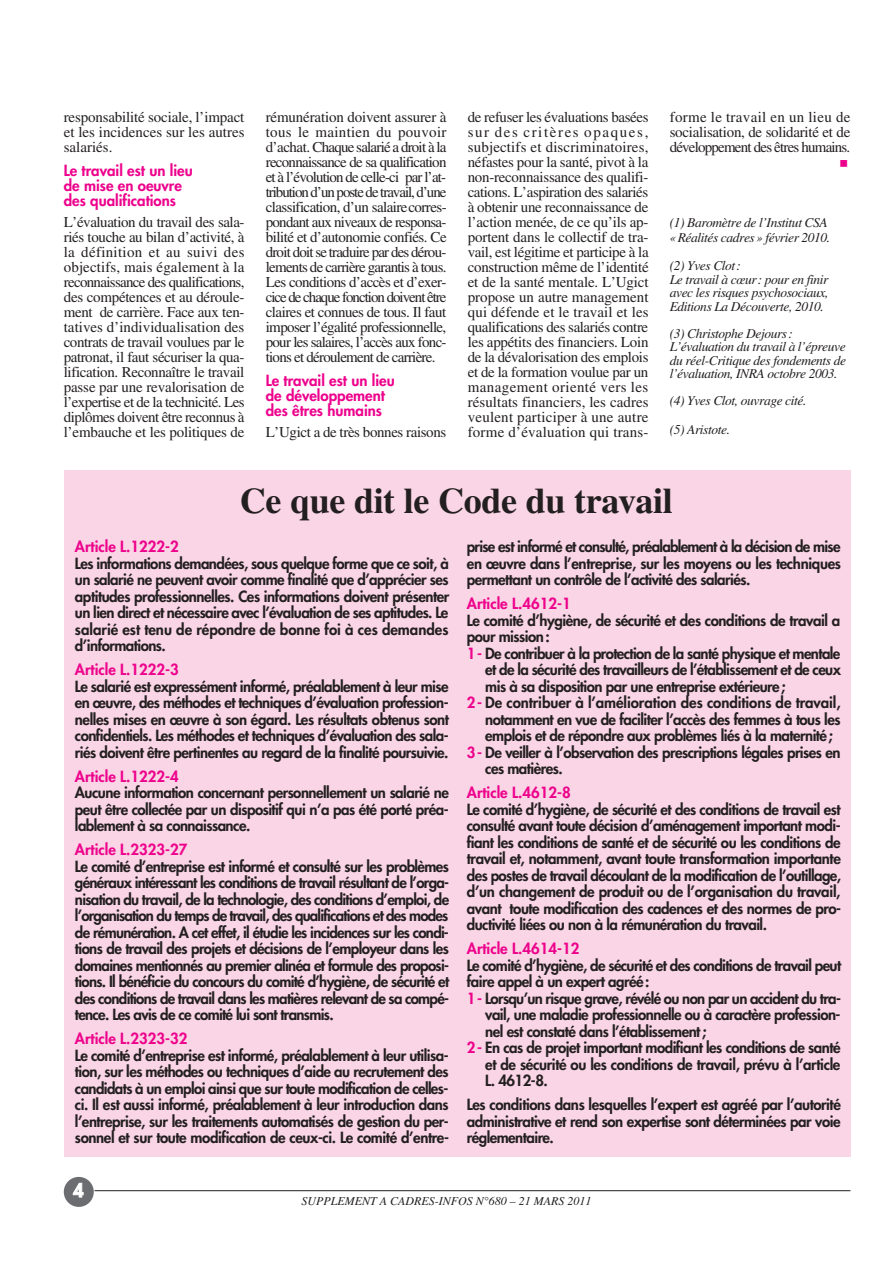
<style>
.page{position:relative;width:893px;height:1263px;background:#fff}
.page>*{position:absolute;margin:0;border:0;box-sizing:border-box;transform-origin:0 0}
.t1{font:700 36px "Times";letter-spacing:-.01em;color:#231f20}
.t2{font:800 18px "Futura";color:#fff}
.t3{font:800 15px/16.5px "Futura";letter-spacing:-.035em;color:#231f20;text-align:justify}
.t4{font:15px/15px "Times";letter-spacing:-.02em;color:#231f20;text-align:justify}
.t5{font:800 15px/15px "Futura";color:#ed028c}
.t6{font:800 15px "Futura";letter-spacing:-.005em;color:#231f20}
.t7{font:italic 13.5px/13.5px "Times";letter-spacing:-.03em;color:#231f20}
.t8{font:italic 12px "Times";color:#231f20}
.s1{color:#ed028c}
</style>
<div class="page">
<hr style="left:95px;top:1190px;width:755px;height:1px;background:#231f20">
<div style="left:64px;top:1177px;width:30px;height:30px;background:#6c6d70;border-radius:50%"></div>
<div style="left:64px;top:470px;width:786px;height:687px;background:#fad5e5"></div>
<p class="t4" style="left:64px;top:111px;width:182px">responsabilité sociale, l’impact et les incidences sur les autres salariés.</p>
<p class="t5" style="left:64px;top:165px;width:130px">Le travail est un lieu de mise en oeuvre des qualifications</p>
<p class="t4" style="left:64px;top:216px;width:182px">L’évaluation du travail des sala&shy;riés touche au bilan d’activité, à la définition et au suivi des objectifs, mais également à la reconnaissance des qualifications, des compétences et au déroule&shy;ment de carrière. Face aux ten&shy;tatives d’individualisation des contrats de travail voulues par le patronat, il faut sécuriser la qua&shy;lification. Reconnaître le travail passe par une revalorisation de l’expertise et de la technicité. Les diplômes doivent être reconnus à l’embauche et les politiques de</p>
<p class="t4" style="left:266px;top:111px;width:182px">rémunération doivent assurer à tous le maintien du pouvoir d’achat. Chaque salarié a droit à la reconnaissance de sa qualification et à l’évolution de celle-ci par l’at&shy;tribution d’un poste de travail, d’une classification, d’un salairecorres&shy;pondant aux niveaux de responsa&shy;bilité et d’autonomie confiés. Ce droit doit se traduire par des dérou&shy;lements de carrière garantis à tous.<br>Les conditions d’accès et d’exer&shy;cice de chaque fonction doivent être claires et connues de tous. Il faut imposer l’égalité professionnelle, pour les salaires, l’accès aux fonc&shy;tions et déroulement de carrière.</p>
<p class="t5" style="left:266px;top:375px;width:130px">Le travail est un lieu de développement des êtres humains</p>
<p class="t4" style="left:266px;top:426px;width:182px">L’Ugict a de très bonnes raisons</p>
<p class="t4" style="left:468px;top:111px;width:182px">de refuser les évaluations basées sur des critères opaques, subjectifs et discriminatoires, néfastes pour la santé, pivot à la non-reconnaissance des qualifi&shy;cations. L’aspiration des salariés à obtenir une reconnaissance de l’action menée, de ce qu’ils ap&shy;portent dans le collectif de tra&shy;vail, est légitime et participe à la construction même de l’identité et de la santé mentale. L’Ugict propose un autre management qui défende et le travail et les qualifications des salariés contre les appétits des financiers. Loin de la dévalorisation des emplois et de la formation voulue par un management orienté vers les résultats financiers, les cadres veulent participer à une autre forme d’évaluation qui trans-</p>
<p class="t4" style="left:670px;top:111px;width:182px">forme le travail en un lieu de socialisation, de solidarité et de développement des êtres humains.</p>
<p class="t7" style="left:670px;top:216px;width:162px;line-height:15px">(1) Baromètre de l’Institut CSA «Réalités cadres» février 2010.</p>
<p class="t7" style="left:670px;top:260px;width:160px">(2) Yves Clot:<br>Le travail à cœur: pour en finir avec les risques psychosociaux,<br>Editions La Découverte, 2010.</p>
<p class="t7" style="left:670px;top:328px;width:178px">(3) Christophe Dejours:<br>L’évaluation du travail à l’épreuve du réel-Critique des fondements de l’évaluation, INRA octobre 2003.</p>
<p class="t7" style="left:670px;top:388px;width:138px;line-height:28.5px">(4) Yves Clot, ouvrage cité. (5) Aristote.</p>
<h1 class="t1" style="left:240px;top:489px;width:434px">Ce que dit le Code du travail</h1>
<p class="t5" style="left:75px;top:540px;width:105px">Article L.1222-2</p>
<p class="t3" style="left:75px;top:556px;width:376px">Les informations demandées, sous quelque forme que ce soit, à un salarié ne peuvent avoir comme finalité que d’apprécier ses aptitudes professionnelles. Ces informations doivent présenter un lien direct et nécessaire avec l’évaluation de ses aptitudes. Le salarié est tenu de répondre de bonne foi à ces demandes d’informations.</p>
<p class="t5" style="left:75px;top:663px;width:105px">Article L.1222-3</p>
<p class="t3" style="left:75px;top:679px;width:376px">Le salarié est expressément informé, préalablement à leur mise en œuvre, des méthodes et techniques d’évaluation profession&shy;nelles mises en œuvre à son égard. Les résultats obtenus sont confidentiels. Les méthodes et techniques d’évaluation des sala&shy;riés doivent être pertinentes au regard de la finalité poursuivie.</p>
<p class="t5" style="left:75px;top:770px;width:105px">Article L.1222-4</p>
<p class="t3" style="left:75px;top:786px;width:375px">Aucune information concernant personnellement un salarié ne peut être collectée par un dispositif qui n’a pas été porté préa&shy;lablement à sa connaissance.</p>
<p class="t5" style="left:75px;top:843px;width:114px">Article L.2323-27</p>
<p class="t3" style="left:75px;top:859px;width:376px">Le comité d’entreprise est informé et consulté sur les problèmes généraux intéressant les conditions de travail résultant de l’orga&shy;nisation du travail, de la technologie, des conditions d’emploi, de l’organisation du temps de travail, des qualifications et des modes de rémunération. A cet effet, il étudie les incidences sur les condi&shy;tions de travail des projets et décisions de l’employeur dans les domaines mentionnés au premier alinéa et formule des proposi&shy;tions. Il bénéficie du concours du comité d’hygiène, de sécurité et des conditions de travail dans les matières relevant de sa compé&shy;tence. Les avis de ce comité lui sont transmis.</p>
<p class="t5" style="left:75px;top:1032px;width:114px">Article L.2323-32</p>
<p class="t3" style="left:75px;top:1048px;width:375px">Le comité d’entreprise est informé, préalablement à leur utilisa&shy;tion, sur les méthodes ou techniques d’aide au recrutement des candidats à un emploi ainsi que sur toute modification de celles&shy;ci. Il est aussi informé, préalablement à leur introduction dans l’entreprise, sur les traitements automatisés de gestion du per&shy;sonnel et sur toute modification de ceux-ci. Le comité d’entre-</p>
<p class="t3" style="left:467px;top:540px;width:376px">prise est informé et consulté, préalablement à la décision de mise en œuvre dans l’entreprise, sur les moyens ou les techniques permettant un contrôle de l’activité des salariés.</p>
<p class="t5" style="left:467px;top:597px;width:105px">Article L.4612-1</p>
<p class="t3" style="left:467px;top:613px;width:375px">Le comité d’hygiène, de sécurité et des conditions de travail a</p>
<p class="t3" style="left:467px;top:630px;width:84px">pour mission:</p>
<p class="t3" style="left:467px;top:646px;width:375px"><span class="s1">1-</span> De contribuer à la protection de la santé physique et mentale</p>
<p class="t3" style="left:485px;top:663px;width:357px">et de la sécurité des travailleurs de l’établissement et de ceux</p>
<p class="t3" style="left:485px;top:679px;width:302px">mis à sa disposition par une entreprise extérieure;</p>
<p class="t6" style="left:467px;top:696px;width:375px"><span class="s1">2-</span> De contribuer à l’amélioration des conditions de travail,</p>
<p class="t3" style="left:485px;top:712px;width:357px">notamment en vue de faciliter l’accès des femmes à tous les</p>
<p class="t3" style="left:485px;top:729px;width:349px">emplois et de répondre aux problèmes liés à la maternité;</p>
<p class="t3" style="left:467px;top:745px;width:375px"><span class="s1">3-</span> De veiller à l’observation des prescriptions légales prises en</p>
<p class="t3" style="left:485px;top:762px;width:79px">ces matières.</p>
<p class="t5" style="left:467px;top:786px;width:105px">Article L.4612-8</p>
<p class="t3" style="left:467px;top:802px;width:376px">Le comité d’hygiène, de sécurité et des conditions de travail est consulté avant toute décision d’aménagement important modi&shy;fiant les conditions de santé et de sécurité ou les conditions de travail et, notamment, avant toute transformation importante des postes de travail découlant de la modification de l’outillage, d’un changement de produit ou de l’organisation du travail, avant toute modification des cadences et des normes de pro&shy;ductivité liées ou non à la rémunération du travail.</p>
<p class="t5" style="left:467px;top:942px;width:114px">Article L.4614-12</p>
<p class="t3" style="left:467px;top:958px;width:376px">Le comité d’hygiène, de sécurité et des conditions de travail peut</p>
<p class="t3" style="left:467px;top:975px;width:184px">faire appel à un expert agréé:</p>
<p class="t3" style="left:467px;top:991px;width:376px"><span class="s1">1-</span> Lorsqu’un risque grave, révélé ou non par un accident du tra-</p>
<p class="t3" style="left:485px;top:1008px;width:357px">vail, une maladie professionnelle ou à caractère profession-</p>
<p class="t3" style="left:485px;top:1024px;width:223px">nel est constaté dans l’établissement;</p>
<p class="t3" style="left:467px;top:1041px;width:375px"><span class="s1">2-</span> En cas de projet important modifiant les conditions de santé</p>
<p class="t3" style="left:485px;top:1057px;width:357px">et de sécurité ou les conditions de travail, prévu à l’article</p>
<p class="t3" style="left:485px;top:1074px;width:64px">L. 4612-8.</p>
<p class="t3" style="left:467px;top:1098px;width:375px">Les conditions dans lesquelles l’expert est agréé par l’autorité administrative et rend son expertise sont déterminées par voie réglementaire.</p>
<p class="t2" style="left:73px;top:1182px;width:12px">4</p>
<p class="t8" style="left:302px;top:1197px;width:291px">SUPPLEMENT A CADRES-INFOS N°680 – 21 MARS 2011</p>
</div>
